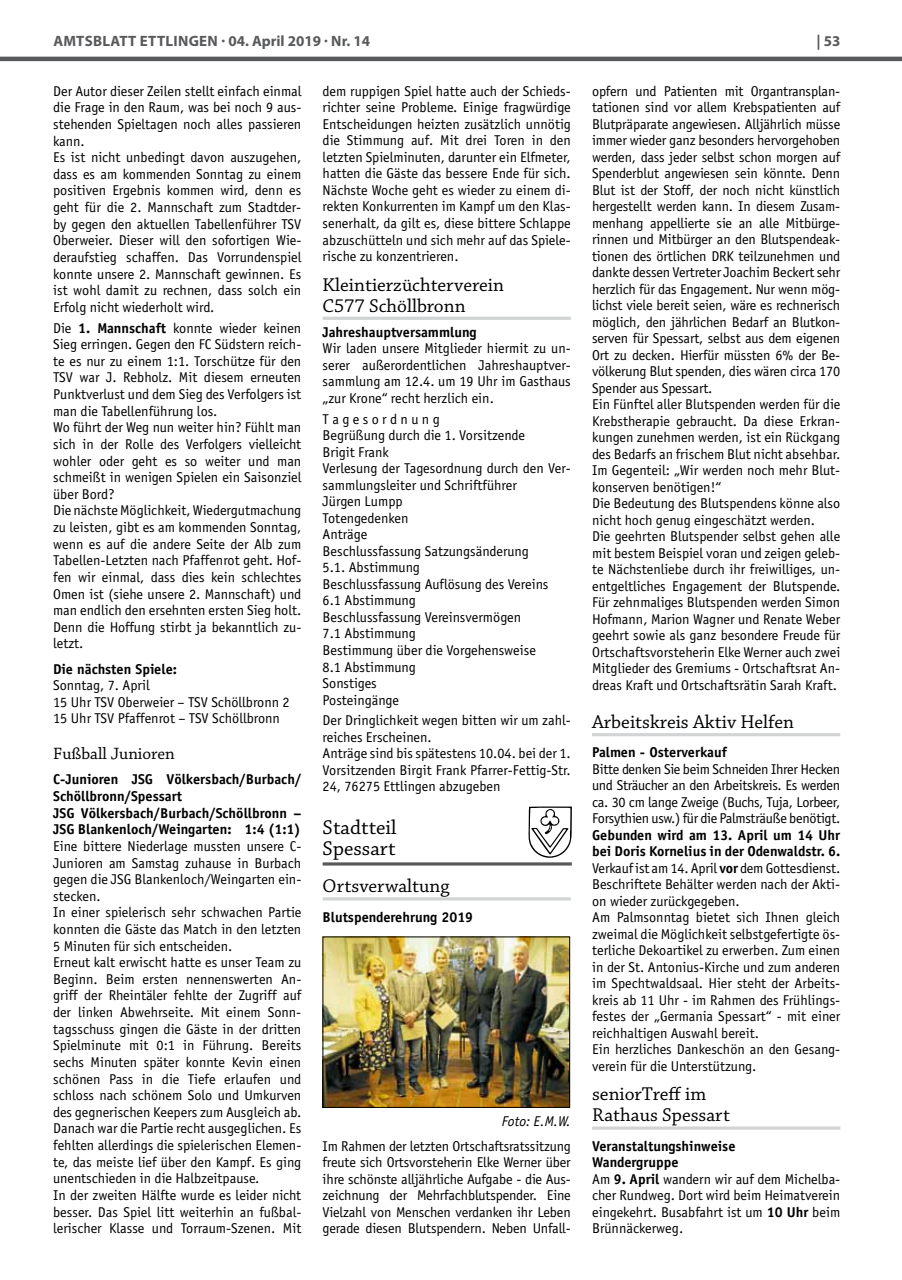
<style>
.page{position:relative;width:902px;height:1280px;background:#fff}
.page>*{position:absolute;margin:0;border:0;box-sizing:border-box;transform-origin:0 0}
.t1{font:21px/21px "Chaparral Pro";color:#000}
.t2{font:19.5px/21px "Chaparral Pro";color:#000}
.t3{font:17.25px "Chaparral Pro";color:#000}
.t4{font:700 15px "Myriad Pro";letter-spacing:.02em;color:#58595b}
.t5{font:14.25px/16.5px "Officina Sans";color:#000}
.t6{font:700 14.25px/16.6px "Officina Sans";color:#000}
.t7{font:italic 14.25px "Officina Sans";color:#000}
.s1{font-weight:700}
</style>
<div class="page">
<hr style="left:0;top:57px;width:901px;height:4px;background:#58595b">
<hr style="left:322px;top:317px;width:248px;height:3px;background:#d1d3d4">
<hr style="left:322px;top:897px;width:248px;height:3px;background:#d1d3d4">
<svg style="left:528px;top:806px;width:44px;height:52px"></svg>
<hr style="left:322px;top:862px;width:250px;height:3px;background:#58595b">
<img style="left:324px;top:939px;width:244px;height:167px">
<div style="left:322px;top:937px;width:248px;height:171px;border:1px solid #000"></div>
<hr style="left:592px;top:733px;width:248px;height:3px;background:#d1d3d4">
<svg style="left:592px;top:1126px;width:248px;height:4px"></svg>
<p class="t4" style="left:53px;top:31px;width:318px">AMTSBLATT ETTLINGEN · 04. APRIL 2019 · NR. 14</p>
<p class="t4" style="left:816px;top:31px;width:25px">| 53</p>
<p class="t5" style="left:53px;top:83px;width:250px">Der Autor dieser Zeilen stellt einfach einmal die Frage in den Raum, was bei noch 9 aus&shy;stehenden Spieltagen noch alles passieren kann.<br>Es ist nicht unbedingt davon auszugehen, dass es am kommenden Sonntag zu einem positiven Ergebnis kommen wird, denn es geht für die 2. Mannschaft zum Stadtder&shy;by gegen den aktuellen Tabellenführer TSV Oberweier. Dieser will den sofortigen Wie&shy;deraufstieg schaffen. Das Vorrundenspiel konnte unsere 2. Mannschaft gewinnen. Es ist wohl damit zu rechnen, dass solch ein Erfolg nicht wiederholt wird.</p>
<p class="t5" style="left:53px;top:319px;width:250px">Die <span class="s1">1. Mannschaft</span> konnte wieder keinen Sieg erringen. Gegen den FC Südstern reich&shy;te es nur zu einem 1:1. Torschütze für den TSV war J. Rebholz. Mit diesem erneuten Punktverlust und dem Sieg des Verfolgers ist man die Tabellenführung los.<br>Wo führt der Weg nun weiter hin? Fühlt man sich in der Rolle des Verfolgers vielleicht wohler oder geht es so weiter und man schmeißt in wenigen Spielen ein Saisonziel über Bord?<br>Die nächste Möglichkeit, Wiedergutmachung zu leisten, gibt es am kommenden Sonntag, wenn es auf die andere Seite der Alb zum Tabellen-Letzten nach Pfaffenrot geht. Hof&shy;fen wir einmal, dass dies kein schlechtes Omen ist (siehe unsere 2. Mannschaft) und man endlich den ersehnten ersten Sieg holt.<br>Denn die Hoffung stirbt ja bekanntlich zu&shy;letzt.</p>
<p class="t6" style="left:53px;top:660px;width:125px">Die nächsten Spiele:</p>
<p class="t5" style="left:53px;top:677px;width:238px">Sonntag, 7. April<br>15 Uhr TSV Oberweier – TSV Schöllbronn 2<br>15 Uhr TSV Pfaffenrot – TSV Schöllbronn</p>
<p class="t3" style="left:53px;top:744px;width:123px">Fußball Junioren</p>
<p class="t6" style="left:53px;top:771px;width:250px">C-Junioren JSG Völkersbach/Burbach/ Schöllbronn/Spessart<br>JSG Völkersbach/Burbach/Schöllbronn – JSG Blankenloch/Weingarten: 1:4 (1:1)</p>
<p class="t5" style="left:53px;top:838px;width:250px">Eine bittere Niederlage mussten unsere C-Junioren am Samstag zuhause in Burbach gegen die JSG Blankenloch/Weingarten ein&shy;stecken.<br>In einer spielerisch sehr schwachen Partie konnten die Gäste das Match in den letzten 5 Minuten für sich entscheiden.<br>Erneut kalt erwischt hatte es unser Team zu Beginn. Beim ersten nennenswerten An&shy;griff der Rheintäler fehlte der Zugriff auf der linken Abwehrseite. Mit einem Sonn&shy;tagsschuss gingen die Gäste in der dritten Spielminute mit 0:1 in Führung. Bereits sechs Minuten später konnte Kevin einen schönen Pass in die Tiefe erlaufen und schloss nach schönem Solo und Umkurven des gegnerischen Keepers zum Ausgleich ab.<br>Danach war die Partie recht ausgeglichen. Es fehlten allerdings die spielerischen Elemen&shy;te, das meiste lief über den Kampf. Es ging unentschieden in die Halbzeitpause.<br>In der zweiten Hälfte wurde es leider nicht besser. Das Spiel litt weiterhin an fußbal&shy;lerischer Klasse und Torraum-Szenen. Mit</p>
<p class="t5" style="left:322px;top:83px;width:250px;text-align:justify">dem ruppigen Spiel hatte auch der Schieds&shy;richter seine Probleme. Einige fragwürdige Entscheidungen heizten zusätzlich unnötig die Stimmung auf. Mit drei Toren in den letzten Spielminuten, darunter ein Elfmeter, hatten die Gäste das bessere Ende für sich.<br>Nächste Woche geht es wieder zu einem di&shy;rekten Konkurrenten im Kampf um den Klas&shy;senerhalt, da gilt es, diese bittere Schlappe abzuschütteln und sich mehr auf das Spiele&shy;rische zu konzentrieren.</p>
<h2 class="t2" style="left:322px;top:275px;width:183px">Kleintierzüchterverein<br>C577 Schöllbronn</h2>
<p class="t6" style="left:322px;top:323px;width:155px">Jahreshauptversammlung</p>
<p class="t5" style="left:322px;top:340px;width:250px;text-align:justify">Wir laden unsere Mitglieder hiermit zu un&shy;serer außerordentlichen Jahreshauptver&shy;sammlung am 12.4. um 19 Uhr im Gasthaus „zur Krone“ recht herzlich ein.</p>
<p class="t5" style="left:322px;top:410px;width:250px">T a g e s o r d n u n g<br>Begrüßung durch die 1. Vorsitzende<br>Brigit Frank<br>Verlesung der Tagesordnung durch den Ver&shy;sammlungsleiter und Schriftführer<br>Jürgen Lumpp<br>Totengedenken<br>Anträge<br>Beschlussfassung Satzungsänderung<br>5.1. Abstimmung<br>Beschlussfassung Auflösung des Vereins<br>6.1 Abstimmung<br>Beschlussfassung Vereinsvermögen<br>7.1 Abstimmung<br>Bestimmung über die Vorgehensweise<br>8.1 Abstimmung<br>Sonstiges<br>Posteingänge</p>
<p class="t5" style="left:322px;top:712px;width:250px">Der Dringlichkeit wegen bitten wir um zahl&shy;reiches Erscheinen.<br>Anträge sind bis spätestens 10.04. bei der 1.<br>Vorsitzenden Birgit Frank Pfarrer-Fettig-Str.<br>24, 76275 Ettlingen abzugeben</p>
<h1 class="t1" style="left:322px;top:817px;width:75px">Stadtteil<br>Spessart</h1>
<h2 class="t2" style="left:322px;top:876px;width:128px">Ortsverwaltung</h2>
<p class="t6" style="left:322px;top:908px;width:152px">Blutspenderehrung 2019</p>
<p class="t5" style="left:592px;top:83px;width:250px">opfern und Patienten mit Organtransplan&shy;tationen sind vor allem Krebspatienten auf Blutpräparate angewiesen. Alljährlich müsse immer wieder ganz besonders hervorgehoben werden, dass jeder selbst schon morgen auf Spenderblut angewiesen sein könnte. Denn Blut ist der Stoff, der noch nicht künstlich hergestellt werden kann. In diesem Zusam&shy;menhang appellierte sie an alle Mitbürge&shy;rinnen und Mitbürger an den Blutspendeak&shy;tionen des örtlichen DRK teilzunehmen und dankte dessen Vertreter Joachim Beckert sehr herzlich für das Engagement. Nur wenn mög&shy;lichst viele bereit seien, wäre es rechnerisch möglich, den jährlichen Bedarf an Blutkon&shy;serven für Spessart, selbst aus dem eigenen Ort zu decken. Hierfür müssten 6% der Be&shy;völkerung Blut spenden, dies wären circa 170<br>Spender aus Spessart.<br>Ein Fünftel aller Blutspenden werden für die Krebstherapie gebraucht. Da diese Erkran&shy;kungen zunehmen werden, ist ein Rückgang des Bedarfs an frischem Blut nicht absehbar.<br>Im Gegenteil: „Wir werden noch mehr Blut&shy;konserven benötigen!“<br>Die Bedeutung des Blutspendens könne also nicht hoch genug eingeschätzt werden.<br>Die geehrten Blutspender selbst gehen alle mit bestem Beispiel voran und zeigen geleb&shy;te Nächstenliebe durch ihr freiwilliges, un&shy;entgeltliches Engagement der Blutspende.<br>Für zehnmaliges Blutspenden werden Simon Hofmann, Marion Wagner und Renate Weber geehrt sowie als ganz besondere Freude für Ortschaftsvorsteherin Elke Werner auch zwei Mitglieder des Gremiums - Ortschaftsrat An&shy;dreas Kraft und Ortschaftsrätin Sarah Kraft.</p>
<h2 class="t2" style="left:592px;top:712px;width:203px">Arbeitskreis Aktiv Helfen</h2>
<p class="t6" style="left:592px;top:744px;width:136px">Palmen - Osterverkauf</p>
<p class="t5" style="left:592px;top:761px;width:250px;text-align:justify">Bitte denken Sie beim Schneiden Ihrer Hecken und Sträucher an den Arbeitskreis. Es werden ca. 30 cm lange Zweige (Buchs, Tuja, Lorbeer, Forsythien usw.) für die Palmsträuße benötigt.</p>
<p class="t5" style="left:592px;top:827px;width:250px"><span class="s1">Gebunden wird am 13. April um 14 Uhr bei Doris Kornelius in der Odenwaldstr. 6.<br></span>Verkauf ist am 14. April <span class="s1">vor</span> dem Gottesdienst.<br>Beschriftete Behälter werden nach der Akti&shy;on wieder zurückgegeben.<br>Am Palmsonntag bietet sich Ihnen gleich zweimal die Möglichkeit selbstgefertigte ös&shy;terliche Dekoartikel zu erwerben. Zum einen in der St. Antonius-Kirche und zum anderen im Spechtwaldsaal. Hier steht der Arbeits&shy;kreis ab 11 Uhr - im Rahmen des Frühlings&shy;festes der „Germania Spessart“ - mit einer reichhaltigen Auswahl bereit.<br>Ein herzliches Dankeschön an den Gesang&shy;verein für die Unterstützung.</p>
<h2 class="t2" style="left:592px;top:1084px;width:139px">seniorTreff im<br>Rathaus Spessart</h2>
<p class="t5" style="left:592px;top:1138px;width:250px"><span class="s1">Veranstaltungshinweise<br>Wandergruppe<br></span>Am <span class="s1">9. April</span> wandern wir auf dem Michelba&shy;cher Rundweg. Dort wird beim Heimatverein eingekehrt. Busabfahrt ist um <span class="s1">10 Uhr</span> beim<br>Brünnäckerweg.</p>
<p class="t7" style="left:501px;top:1112px;width:71px">Foto: E.M.W.</p>
<p class="t5" style="left:322px;top:1137px;width:250px;text-align:justify">Im Rahmen der letzten Ortschaftsratssitzung freute sich Ortsvorsteherin Elke Werner über ihre schönste alljährliche Aufgabe - die Aus&shy;zeichnung der Mehrfachblutspender. Eine Vielzahl von Menschen verdanken ihr Leben gerade diesen Blutspendern. Neben Unfall-</p>
</div>
